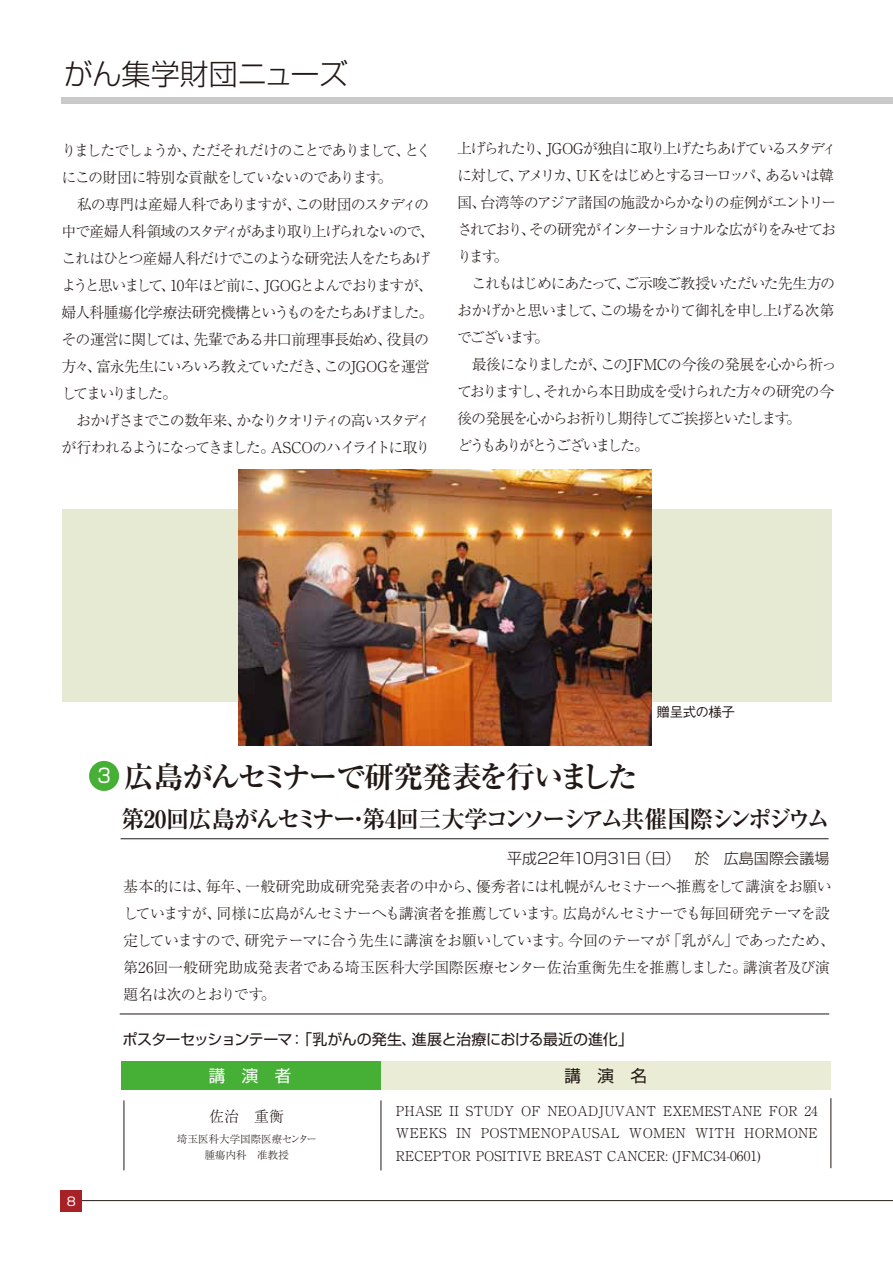
<style>
.page{position:relative;width:893px;height:1263px;background:#fff}
.page>*{position:absolute;margin:0;border:0;box-sizing:border-box;transform-origin:0 0}
.t1{font:700 30px "Ryumin Pro";letter-spacing:-.095em;color:#221815}
.t2{font:300 29.1px "Shin Go Pro";letter-spacing:-.01em;color:#221815}
.t3{font:700 24px "Ryumin Pro";letter-spacing:-.11em;color:#221815}
.t4{font:16.5px "Shin Go Pro";color:#fff}
.t5{font:16.5px "Shin Go Pro";color:#221815}
.t6{font:300 15px/27px "Ryumin Pro";letter-spacing:-.105em;color:#221815}
.t7{font:300 15px "Ryumin Pro";letter-spacing:-.08em;color:#221815}
.t8{font:300 15px/27px "Ryumin Pro";letter-spacing:-.04em;color:#221815}
.t9{font:300 15px/28.5px "Ryumin Pro";letter-spacing:-.025em;color:#221815;text-align:right}
.t10{font:300 15px "Ryumin Pro";letter-spacing:-.11em;color:#221815}
.t11{font:300 15px "Ryumin Pro";letter-spacing:-.1em;color:#221815}
.t12{font:15px "Shin Go Pro";letter-spacing:-.02em;color:#221815}
.t13{font:300 15px "Ryumin Pro";letter-spacing:-.14em;color:#221815}
.t14{font:300 15px "Ryumin Pro";letter-spacing:-.17em;color:#221815}
.t15{font:300 13.5px/22.5px "Ryumin Pro";color:#221815;text-align:justify}
.t16{font:500 13.5px "Gothic BBB Pro";letter-spacing:-.025em;color:#221815}
.t17{font:12px "Shin Go Pro";color:#fff}
.t18{font:300 10.5px/16.5px "Ryumin Pro";color:#221815;text-align:center}
.s1{font-family:"Shin Go Pro";font-weight:400;font-size:19.5px;color:#fff}
.s2{font-family:"Shin Go Pro"}
</style>
<div class="page">
<div style="left:122px;top:1062px;width:261px;height:28px;background:#45b035"></div>
<div style="left:381px;top:1062px;width:450px;height:28px;background:#ebecd5"></div>
<hr style="left:124px;top:1100px;width:1px;height:70px;background:#221815">
<hr style="left:381px;top:1100px;width:1px;height:70px;background:#221815">
<hr style="left:831px;top:1098px;width:1px;height:70px;background:#221815">
<hr style="left:61px;top:1200px;width:832px;height:1px;background:#221815">
<div style="left:61px;top:1190px;width:21px;height:21px;background:#a72126"></div>
<div style="left:61px;top:97px;width:832px;height:7px;background:#c9caca"></div>
<div style="left:89px;top:761px;width:30px;height:30px;background:#45b035;border-radius:50%"></div>
<hr style="left:121px;top:838px;width:708px;height:1px;background:#221815">
<hr style="left:120px;top:1014px;width:709px;height:1px;background:#221815">
<div style="left:62px;top:509px;width:769px;height:192px;background:#e7ead2"></div>
<img style="left:238px;top:469px;width:414px;height:276px">
<p class="t2" style="left:64px;top:50px;width:286px">がん集学財団ニューズ</p>
<p class="t10" style="left:62px;top:138px;width:371px">りましたでしょうか、ただそれだけのことでありまして、とく</p>
<p class="t7" style="left:62px;top:165px;width:333px">にこの財団に特別な貢献をしていないのであります。</p>
<p class="t7" style="left:77px;top:192px;width:354px">私の専門は産婦人科でありますが、この財団のスタディの</p>
<p class="t11" style="left:62px;top:219px;width:374px">中で産婦人科領域のスタディがあまり取り上げられないので、</p>
<p class="t7" style="left:62px;top:246px;width:370px">これはひとつ産婦人科だけでこのような研究法人をたちあげ</p>
<p class="t10" style="left:62px;top:273px;width:373px">ようと思いまして、10年ほど前に、JGOGとよんでおりますが、</p>
<p class="t7" style="left:62px;top:300px;width:374px">婦人科腫瘍化学療法研究機構というものをたちあげました。</p>
<p class="t7" style="left:62px;top:327px;width:369px">その運営に関しては、先輩である井口前理事長始め、役員の</p>
<p class="t7" style="left:62px;top:354px;width:370px">方々、富永先生にいろいろ教えていただき、このJGOGを運営</p>
<p class="t14" style="left:62px;top:381px;width:117px">してまいりました。</p>
<p class="t13" style="left:62px;top:408px;width:370px">　おかげさまでこの数年来、かなりクオリティの高いスタディ</p>
<p class="t11" style="left:62px;top:435px;width:371px">が行われるようになってきました。ASCOのハイライトに取り</p>
<p class="t6" style="left:457px;top:134px;width:381px">上げられたり、JGOGが独自に取り上げたちあげているスタディに対して、アメリカ、ＵＫをはじめとするヨーロッパ、あるいは韓国、台湾等のアジア諸国の施設からかなりの症例がエントリーされており、その研究がインターナショナルな広がりをみせております。<br>　これもはじめにあたって、ご示唆ご教授いただいた先生方のおかげかと思いまして、この場をかりて御礼を申し上げる次第でございます。<br>　最後になりましたが、このJFMCの今後の発展を心から祈っておりますし、それから本日助成を受けられた方々の研究の今後の発展を心からお祈りし期待してご挨拶といたします。<br>どうもありがとうございました。</p>
<p class="t16" style="left:656px;top:701px;width:80px">贈呈式の様子</p>
<p class="t1" style="left:97px;top:753px;width:541px"><span class="s1">3</span> 広島がんセミナーで研究発表を行いました</p>
<p class="t3" style="left:121px;top:800px;width:711px">第20回広島がんセミナー・第4回三大学コンソーシアム共催国際シンポジウム</p>
<p class="t9" style="left:123px;top:842px;width:710px"><span class="s2">平成22年10月31日（日）　於　広島国際会議場<br></span>基本的には、毎年、一般研究助成研究発表者の中から、優秀者には札幌がんセミナーへ推薦をして講演をお願い</p>
<p class="t8" style="left:123px;top:899px;width:713px">していますが、同様に広島がんセミナーへも講演者を推薦しています。広島がんセミナーでも毎回研究テーマを設定していますので、研究テーマに合う先生に講演をお願いしています。今回のテーマが「乳がん」であったため、第26回一般研究助成発表者である埼玉医科大学国際医療センター佐治重衡先生を推薦しました。講演者及び演題名は次のとおりです。</p>
<p class="t17" style="left:67px;top:1191px;width:11px">8</p>
<p class="t12" style="left:122px;top:1027px;width:512px">ポスターセッションテーマ：「乳がんの発生、進展と治療における最近の進化」</p>
<p class="t4" style="left:209px;top:1062px;width:84px">講　演　者</p>
<p class="t5" style="left:565px;top:1062px;width:84px">講　演　名</p>
<p class="t15" style="left:396px;top:1098px;width:423px">PHASE II STUDY OF NEOADJUVANT EXEMESTANE FOR 24<br>WEEKS IN POSTMENOPAUSAL WOMEN WITH HORMONE RECEPTOR POSITIVE BREAST CANCER: (JFMC34-0601)</p>
<p class="t7" style="left:209px;top:1104px;width:76px">佐治　重衡</p>
<p class="t18" style="left:177px;top:1130px;width:141px">埼玉医科大学国際医療センター腫瘍内科　准教授</p>
</div>
